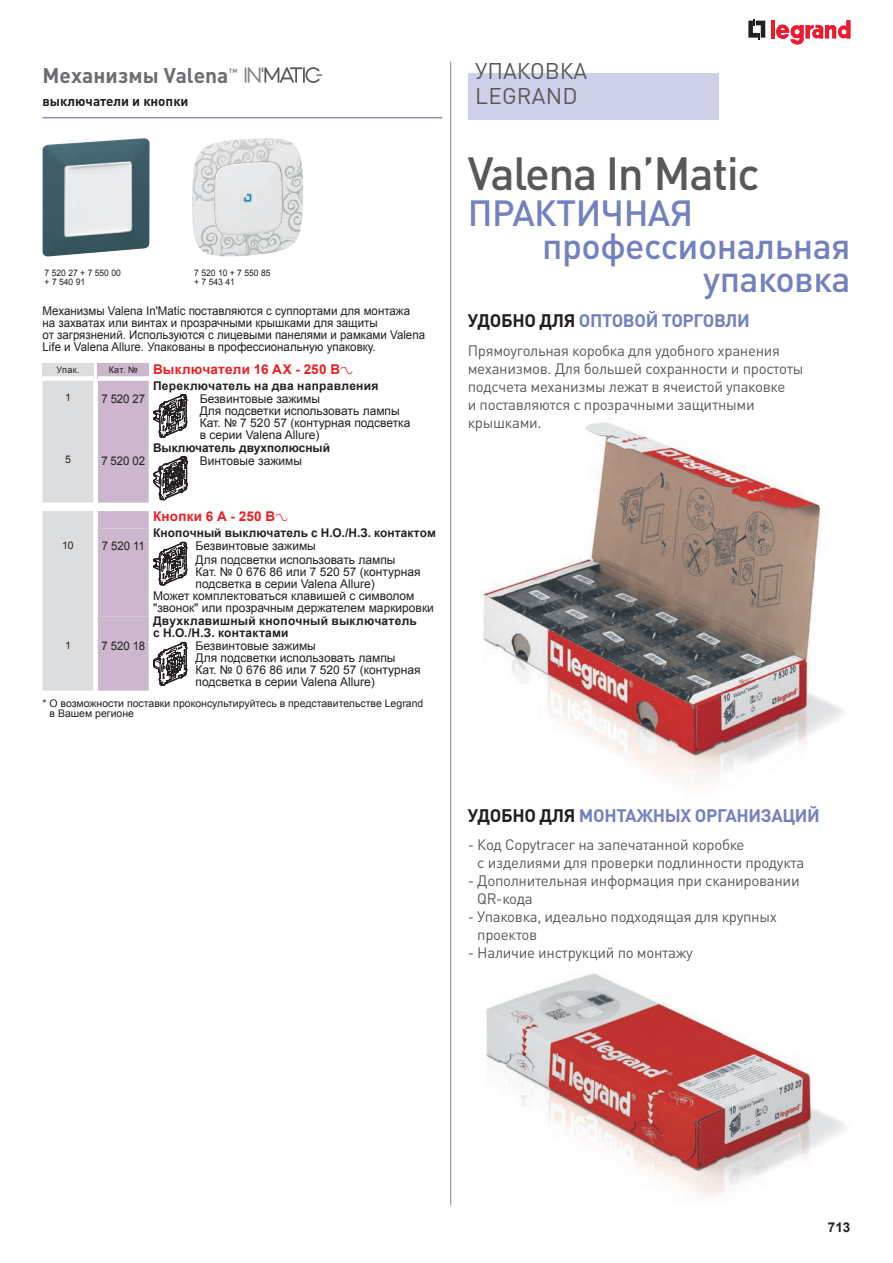
<style>
.page{position:relative;width:893px;height:1263px;background:#fff}
.page>*{position:absolute;margin:0;border:0;box-sizing:border-box;transform-origin:0 0}
.t1{font:500 45.9px "DIN Pro";letter-spacing:-.03em;color:#57585a}
.t2{font:500 36px "DIN Pro";letter-spacing:-.015em;color:#7481bf}
.t3{font:22.5px/25.5px "DIN Pro";color:#57585a}
.t4{font:700 21px "DIN Pro";color:#6c6d70}
.t5{font:700 18px "DIN Pro";letter-spacing:-.02em;color:#7481bf}
.t6{font:15px/18px "DIN Pro";letter-spacing:-.02em;color:#57585a}
.t7{font:700 13.5px "Arial";letter-spacing:.015em;color:#ee1d23}
.t8{font:700 13.5px "DIN Pro";color:#231f20}
.t9{font:700 13.5px "Arial";color:#231f20}
.t10{font:12px/12px "Arial";color:#231f20}
.t11{font:12px/12px "Arial";color:#231f20;scale:.96 1}
.t12{font:700 12px/12px "Arial";letter-spacing:.02em;color:#231f20}
.t13{font:12px "Arial";color:#231f20;scale:.95 1}
.t14{font:700 12px "Arial";color:#231f20}
.t15{font:10.5px/10.5px "Arial";color:#231f20}
.t16{font:9px/9px "Arial";color:#231f20;scale:.95 1}
.t17{font:9px "Arial";color:#231f20}
.t18{font:700 6.15px "DIN Pro";color:#808285}
.s1{font-weight:400;font-size:9px;color:#231f20}
.s2{font-family:"Legrand 2007";font-weight:400}
.s3{color:#231f20}
</style>
<div class="page">
<svg style="left:748px;top:19px;width:17px;height:20px"></svg>
<hr style="left:771px;top:20px;width:4px;height:18px;background:#ee1d23">
<svg style="left:776px;top:20px;width:74px;height:25px"></svg>
<hr style="left:43px;top:117px;width:399px;height:1px;background:#9589b4">
<svg style="left:245px;top:67px;width:77px;height:16px"></svg>
<img style="left:486px;top:973px;width:359px;height:223px">
<img style="left:481px;top:422px;width:362px;height:360px">
<hr style="left:450px;top:62px;width:1px;height:1143px;background:#808285">
<div style="left:468px;top:73px;width:251px;height:47px;background:#cdd0e8"></div>
<img style="left:43px;top:138px;width:101px;height:118px">
<img style="left:192px;top:138px;width:111px;height:119px">
<img style="left:214px;top:161px;width:70px;height:73px">
<svg style="left:43px;top:363px;width:145px;height:140px"></svg>
<svg style="left:43px;top:511px;width:145px;height:180px"></svg>
<h3 class="t4" style="left:43px;top:61px;width:187px">Механизмы Valena</h3>
<p class="t18" style="left:229px;top:66px;width:10px">TM</p>
<p class="t8" style="left:43px;top:92px;width:147px">выключатели и кнопки</p>
<p class="t16" style="left:45px;top:268px;width:82px">7 520 27 + 7 550 00 + 7 540 91</p>
<p class="t11" style="left:43px;top:305px;width:400px">Механизмы Valena In'Matic поставляются с суппортами для монтажа на захватах или винтах и прозрачными крышками для защиты<br>от загрязнений. Используются с лицевыми панелями и рамками Valena Life и Valena Allure. Упакованы в профессиональную упаковку.</p>
<p class="t16" style="left:194px;top:268px;width:82px">7 520 10 + 7 550 85 + 7 543 41</p>
<p class="t17" style="left:57px;top:364px;width:24px">Упак.</p>
<p class="t7" style="left:109px;top:360px;width:246px"><span class="s1">Кат. №</span> Выключатели 16 AX - 250 В<span class="s2">A</span></p>
<p class="t12" style="left:153px;top:380px;width:227px">Переключатель на два направления</p>
<p class="t15" style="left:65px;top:393px;width:7px">1</p>
<p class="t13" style="left:101px;top:390px;width:48px">7 520 27</p>
<p class="t10" style="left:200px;top:392px;width:212px">Безвинтовые зажимы<br>Для подсветки использовать лампы<br>Кат. № 7 520 57 (контурная подсветка в серии Valena Allure)</p>
<p class="t14" style="left:153px;top:439px;width:178px">Выключатель двухполюсный</p>
<p class="t15" style="left:65px;top:455px;width:7px">5</p>
<p class="t13" style="left:101px;top:452px;width:48px">7 520 02</p>
<p class="t10" style="left:200px;top:454px;width:104px">Винтовые зажимы</p>
<p class="t7" style="left:153px;top:507px;width:137px">Кнопки 6 A - 250 В<span class="s2">A</span></p>
<p class="t12" style="left:153px;top:527px;width:284px">Кнопочный выключатель с Н.О./Н.З. контактом</p>
<p class="t15" style="left:62px;top:540px;width:13px">10</p>
<p class="t13" style="left:102px;top:538px;width:47px">7 520 11</p>
<p class="t10" style="left:196px;top:539px;width:201px;line-height:14.1px">Безвинтовые зажимы<br>Для подсветки использовать лампы</p>
<p class="t10" style="left:196px;top:566px;width:226px">Кат. № 0 676 86 или 7 520 57 (контурная</p>
<p class="t10" style="left:196px;top:578px;width:181px">подсветка в серии Valena Allure)</p>
<p class="t10" style="left:153px;top:590px;width:263px">Может комплектоваться клавишей с символом</p>
<p class="t10" style="left:153px;top:602px;width:282px">"звонок" или прозрачным держателем маркировки</p>
<p class="t12" style="left:153px;top:615px;width:265px">Двухклавишный кнопочный выключатель с Н.О./Н.З. контактами</p>
<p class="t15" style="left:65px;top:640px;width:7px">1</p>
<p class="t13" style="left:102px;top:638px;width:47px">7 520 18</p>
<p class="t10" style="left:196px;top:640px;width:226px">Безвинтовые зажимы<br>Для подсветки использовать лампы<br>Кат. № 0 676 86 или 7 520 57 (контурная подсветка в серии Valena Allure)</p>
<p class="t15" style="left:50px;top:698px;width:375px;text-indent:-7px">* О возможности поставки проконсультируйтесь в представительстве Legrand в Вашем регионе</p>
<h3 class="t3" style="left:475px;top:57px;width:114px">УПАКОВКА<br>LEGRAND</h3>
<h1 class="t1" style="left:468px;top:142px;width:293px">Valena In’Matic</h1>
<h2 class="t2" style="left:468px;top:188px;width:227px">ПРАКТИЧНАЯ</h2>
<h2 class="t2" style="left:542px;top:221px;width:310px">профессиональная</h2>
<h2 class="t2" style="left:703px;top:254px;width:149px">упаковка</h2>
<h3 class="t5" style="left:468px;top:309px;width:284px"><span class="s3">УДОБНО ДЛЯ</span> ОПТОВОЙ ТОРГОВЛИ</h3>
<p class="t6" style="left:468px;top:341px;width:337px">Прямоугольная коробка для удобного хранения механизмов. Для большей сохранности и простоты подсчета механизмы лежат в ячеистой упаковке<br>и поставляются с прозрачными защитными крышками.</p>
<h3 class="t5" style="left:468px;top:803px;width:354px"><span class="s3">УДОБНО ДЛЯ</span> МОНТАЖНЫХ ОРГАНИЗАЦИЙ</h3>
<p class="t6" style="left:477px;top:835px;width:328px;text-indent:-10px">- Код Copytracer на запечатанной коробке<br>с изделиями для проверки подлинности продукта</p>
<p class="t6" style="left:477px;top:871px;width:324px;text-indent:-10px">- Дополнительная информация при сканировании<br>QR-кода</p>
<p class="t6" style="left:477px;top:907px;width:301px;text-indent:-10px">- Упаковка, идеально подходящая для крупных проектов</p>
<p class="t6" style="left:468px;top:943px;width:227px">- Наличие инструкций по монтажу</p>
<p class="t9" style="left:828px;top:1219px;width:24px">713</p>
</div>
